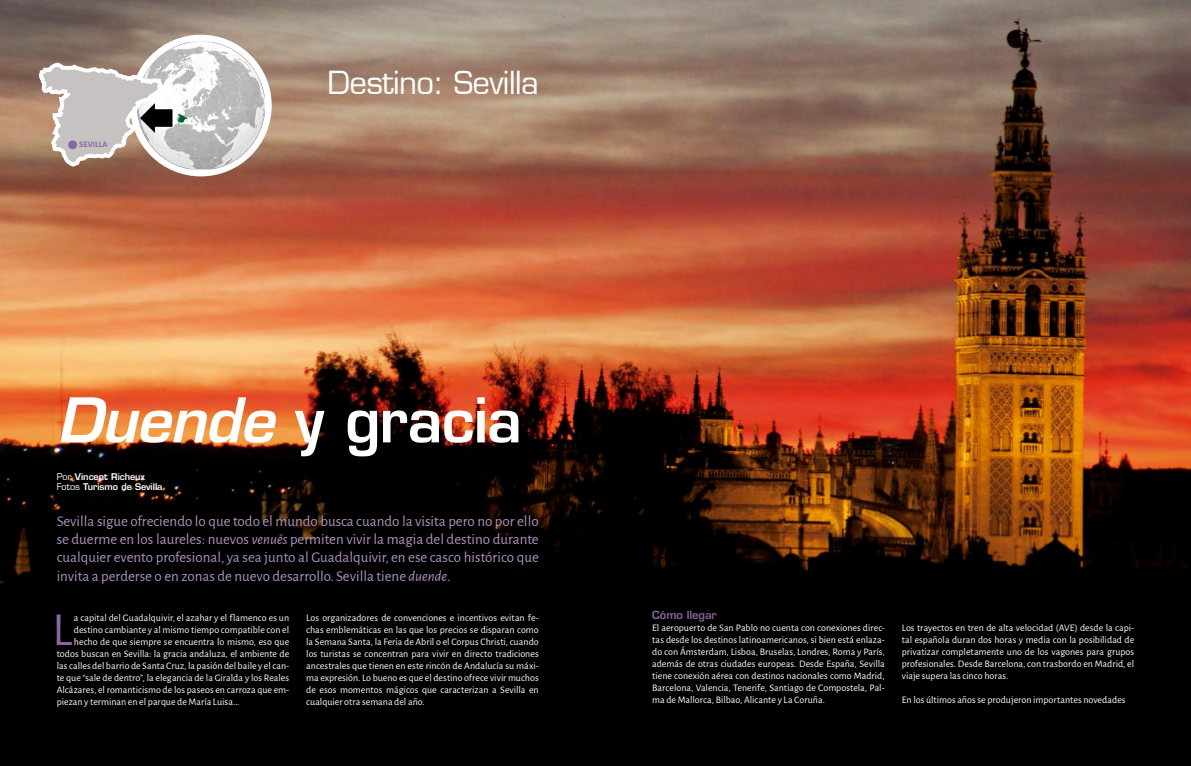
<style>
.page{position:relative;width:1191px;height:766px;background:#fff}
.page>*{position:absolute;margin:0;border:0;box-sizing:border-box;transform-origin:0 0}
.t1{font:700 60px "Euromode";letter-spacing:-.015em;color:#fff}
.t2{font:47.4px "Alegreya Sans";color:#8a66a2}
.t3{font:31px "Euromode Plain";letter-spacing:-.02em;color:#fff}
.t4{font:15px/18px "Alegreya Sans";color:#ae91bd;text-align:justify}
.t5{font:700 11px "Euromode";color:#8a66a2}
.t6{font:10px/12px "Alegreya Sans";color:#fff;text-align:justify}
.t7{font:700 9px/10.8px "Euromode";color:#fff}
.t8{font:700 8.4px "Alegreya Sans";color:#8a66a2}
.s1{font-style:italic}
.s2{font-family:"Euromode Plain";font-weight:400}
</style>
<div class="page">
<img style="left:0;top:0;width:1191px;height:765px">
<img style="left:254px;top:42px;width:11px;height:127px">
<svg style="left:37px;top:0;width:217px;height:192px"></svg>
<svg style="left:41px;top:65px;width:131px;height:99px"></svg>
<div style="left:68px;top:140px;width:9px;height:9px;background:#8a66a2;border-radius:50%"></div>
<p class="t8" style="left:79px;top:138px;width:30px">SEVILLA</p>
<h3 class="t3" style="left:327px;top:64px;width:213px">Destino: Sevilla</h3>
<h1 class="t1" style="left:57px;top:382px;width:467px"><span class="s1">Duende</span> y gracia</h1>
<p class="t7" style="left:57px;top:470px;width:107px"><span class="s2">Por</span> Vincent Richeux<br><span class="s2">Fotos</span> Turismo de Sevilla</p>
<p class="t4" style="left:57px;top:511px;width:483px">Sevilla sigue ofreciendo lo que todo el mundo busca cuando la visita pero no por ello se duerme en los laureles: nuevos <span class="s1">venues</span> permiten vivir la magia del destino durante cualquier evento profesional, ya sea junto al Guadalquivir, en ese casco histórico que invita a perderse o en zonas de nuevo desarrollo. Sevilla tiene <span class="s1">duende</span>.</p>
<h2 class="t2" style="left:52px;top:597px;width:21px">L</h2>
<p class="t6" style="left:74px;top:610px;width:217px">a capital del Guadalquivir, el azahar y el flamenco es un</p>
<p class="t6" style="left:74px;top:622px;width:217px">destino cambiante y al mismo tiempo compatible con el</p>
<p class="t6" style="left:74px;top:634px;width:217px">hecho de que siempre se encuentra lo mismo, eso que</p>
<p class="t6" style="left:57px;top:646px;width:234px">todos buscan en Sevilla: la gracia andaluza, el ambiente de</p>
<p class="t6" style="left:57px;top:658px;width:234px">las calles del barrio de Santa Cruz, la pasión del baile y el can-</p>
<p class="t6" style="left:57px;top:670px;width:234px">te que “sale de dentro”, la elegancia de la Giralda y los Reales</p>
<p class="t6" style="left:57px;top:682px;width:234px">Alcázares, el romanticismo de los paseos en carroza que em-</p>
<p class="t6" style="left:57px;top:694px;width:184px">piezan y terminan en el parque de María Luisa...</p>
<p class="t6" style="left:306px;top:610px;width:234px">Los organizadores de convenciones e incentivos evitan fe&shy;chas emblemáticas en las que los precios se disparan como la Semana Santa, la Feria de Abril o el Corpus Christi, cuando los turistas se concentran para vivir en directo tradiciones ancestrales que tienen en este rincón de Andalucía su máxi&shy;ma expresión. Lo bueno es que el destino ofrece vivir muchos de esos momentos mágicos que caracterizan a Sevilla en cualquier otra semana del año.</p>
<p class="t5" style="left:652px;top:607px;width:66px">Cómo llegar</p>
<p class="t6" style="left:652px;top:621px;width:234px">El aeropuerto de San Pablo no cuenta con conexiones direc&shy;tas desde los destinos latinoamericanos, si bien está enlaza&shy;do con Ámsterdam, Lisboa, Bruselas, Londres, Roma y París, además de otras ciudades europeas. Desde España, Sevilla tiene conexión aérea con destinos nacionales como Madrid, Barcelona, Valencia, Tenerife, Santiago de Compostela, Pal&shy;ma de Mallorca, Bilbao, Alicante y La Coruña.</p>
<p class="t6" style="left:901px;top:620px;width:234px">Los trayectos en tren de alta velocidad (AVE) desde la capi&shy;tal española duran dos horas y media con la posibilidad de privatizar completamente uno de los vagones para grupos profesionales. Desde Barcelona, con trasbordo en Madrid, el viaje supera las cinco horas.</p>
<p class="t6" style="left:901px;top:692px;width:225px">En los últimos años se produjeron importantes novedades</p>
</div>
